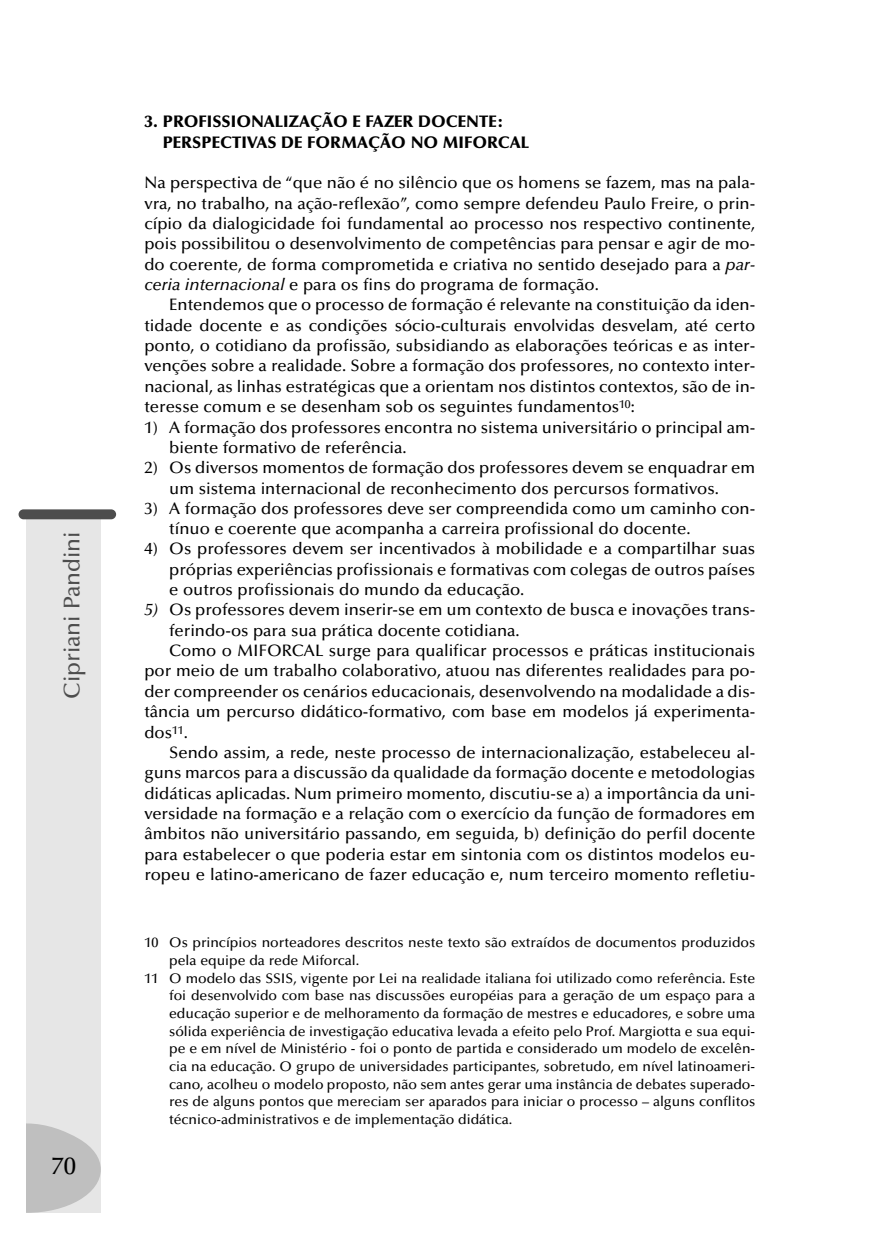
<style>
.page{position:relative;width:869px;height:1241px;background:#fff}
.page>*{position:absolute;margin:0;border:0;box-sizing:border-box;transform-origin:0 0}
.t1{font:500 24.5px "Optima";color:#000}
.t2{font:500 22.75px "Optima";color:#4d4d4d}
.t3{font:500 16.62px/20.3px "Optima";color:#000}
.t4{font:900 16.62px/20.3px "Optima";color:#000}
.t5{font:500 14px "Optima";color:#000}
.s1{font-style:italic}
</style>
<div class="page">
<div style="left:27px;top:517px;width:74px;height:695px;background:#e6e6e6"></div>
<div style="left:19px;top:509px;width:97px;height:10px;background:#4d4d4d;border-radius:5px"></div>
<svg style="left:26px;top:1122px;width:75px;height:90px"></svg>
<p class="t2" style="left:63px;top:698px;width:169px;rotate:-90deg">Cipriani Pandini</p>
<p class="t1" style="left:52px;top:1156px;width:26px">70</p>
<p class="t4" style="left:163px;top:113px;width:368px;text-indent:-18px">3. PROFISSIONALIZAÇÃO E FAZER DOCENTE:<br>PERSPECTIVAS DE FORMAÇÃO NO MIFORCAL</p>
<p class="t3" style="left:144px;top:174px;width:612px">Na perspectiva de “que não é no silêncio que os homens se fazem, mas na pala-</p>
<p class="t3" style="left:144px;top:194px;width:612px">vra, no trabalho, na ação-reflexão”, como sempre defendeu Paulo Freire, o prin-</p>
<p class="t3" style="left:144px;top:215px;width:612px">cípio da dialogicidade foi fundamental ao processo nos respectivo continente,</p>
<p class="t3" style="left:144px;top:235px;width:612px">pois possibilitou o desenvolvimento de competências para pensar e agir de mo-</p>
<p class="t3" style="left:144px;top:255px;width:612px">do coerente, de forma comprometida e criativa no sentido desejado para a <span class="s1">par-</span></p>
<p class="t3" style="left:144px;top:276px;width:456px"><span class="s1">ceria internacional</span> e para os fins do programa de formação.</p>
<p class="t3" style="left:169px;top:296px;width:587px">Entendemos que o processo de formação é relevante na constituição da iden-</p>
<p class="t3" style="left:144px;top:316px;width:612px">tidade docente e as condições sócio-culturais envolvidas desvelam, até certo</p>
<p class="t3" style="left:144px;top:337px;width:612px">ponto, o cotidiano da profissão, subsidiando as elaborações teóricas e as inter-</p>
<p class="t3" style="left:144px;top:357px;width:612px">venções sobre a realidade. Sobre a formação dos professores, no contexto inter-</p>
<p class="t3" style="left:144px;top:377px;width:612px">nacional, as linhas estratégicas que a orientam nos distintos contextos, são de in-</p>
<p class="t3" style="left:144px;top:398px;width:492px">teresse comum e se desenham sob os seguintes fundamentos<sup>10</sup>:</p>
<p class="t3" style="left:169px;top:418px;width:587px;text-indent:-25px">1) A formação dos professores encontra no sistema universitário o principal am&shy;biente formativo de referência.</p>
<p class="t3" style="left:169px;top:459px;width:587px;text-indent:-25px">2) Os diversos momentos de formação dos professores devem se enquadrar em um sistema internacional de reconhecimento dos percursos formativos.</p>
<p class="t3" style="left:169px;top:499px;width:587px;text-indent:-25px">3) A formação dos professores deve ser compreendida como um caminho con&shy;tínuo e coerente que acompanha a carreira profissional do docente.</p>
<p class="t3" style="left:169px;top:540px;width:587px;text-align:justify;text-indent:-25px">4) Os professores devem ser incentivados à mobilidade e a compartilhar suas próprias experiências profissionais e formativas com colegas de outros países e outros profissionais do mundo da educação.</p>
<p class="t3" style="left:144px;top:601px;width:612px"><span class="s1">5)</span> Os professores devem inserir-se em um contexto de busca e inovações trans-</p>
<p class="t3" style="left:169px;top:621px;width:352px">ferindo-os para sua prática docente cotidiana.</p>
<p class="t3" style="left:169px;top:642px;width:587px">Como o MIFORCAL surge para qualificar processos e práticas institucionais</p>
<p class="t3" style="left:144px;top:662px;width:612px">por meio de um trabalho colaborativo, atuou nas diferentes realidades para po-</p>
<p class="t3" style="left:144px;top:682px;width:612px">der compreender os cenários educacionais, desenvolvendo na modalidade a dis-</p>
<p class="t3" style="left:144px;top:703px;width:612px">tância um percurso didático-formativo, com base em modelos já experimenta-</p>
<p class="t3" style="left:144px;top:723px;width:45px">dos<sup>11</sup>.</p>
<p class="t3" style="left:169px;top:744px;width:587px">Sendo assim, a rede, neste processo de internacionalização, estabeleceu al-</p>
<p class="t3" style="left:144px;top:764px;width:612px">guns marcos para a discussão da qualidade da formação docente e metodologias</p>
<p class="t3" style="left:144px;top:784px;width:612px">didáticas aplicadas. Num primeiro momento, discutiu-se a) a importância da uni-</p>
<p class="t3" style="left:144px;top:804px;width:612px">versidade na formação e a relação com o exercício da função de formadores em</p>
<p class="t3" style="left:144px;top:825px;width:612px">âmbitos não universitário passando, em seguida, b) definição do perfil docente</p>
<p class="t3" style="left:144px;top:845px;width:612px">para estabelecer o que poderia estar em sintonia com os distintos modelos eu-</p>
<p class="t3" style="left:144px;top:865px;width:612px">ropeu e latino-americano de fazer educação e, num terceiro momento refletiu-</p>
<p class="t5" style="left:144px;top:937px;width:612px">10 Os princípios norteadores descritos neste texto são extraídos de documentos produzidos</p>
<p class="t5" style="left:169px;top:954px;width:191px">pela equipe da rede Miforcal.</p>
<p class="t5" style="left:144px;top:972px;width:612px">11 O modelo das SSIS, vigente por Lei na realidade italiana foi utilizado como referência. Este</p>
<p class="t5" style="left:169px;top:989px;width:587px">foi desenvolvido com base nas discussões européias para a geração de um espaço para a</p>
<p class="t5" style="left:169px;top:1007px;width:587px">educação superior e de melhoramento da formação de mestres e educadores, e sobre uma</p>
<p class="t5" style="left:169px;top:1025px;width:587px">sólida experiência de investigação educativa levada a efeito pelo Prof. Margiotta e sua equi-</p>
<p class="t5" style="left:169px;top:1042px;width:587px">pe e em nível de Ministério - foi o ponto de partida e considerado um modelo de excelên-</p>
<p class="t5" style="left:169px;top:1060px;width:587px">cia na educação. O grupo de universidades participantes, sobretudo, em nível latinoameri-</p>
<p class="t5" style="left:169px;top:1078px;width:587px">cano, acolheu o modelo proposto, não sem antes gerar uma instância de debates superado-</p>
<p class="t5" style="left:169px;top:1095px;width:587px">res de alguns pontos que mereciam ser aparados para iniciar o processo – alguns conflitos</p>
<p class="t5" style="left:169px;top:1113px;width:344px">técnico-administrativos e de implementação didática.</p>
</div>
